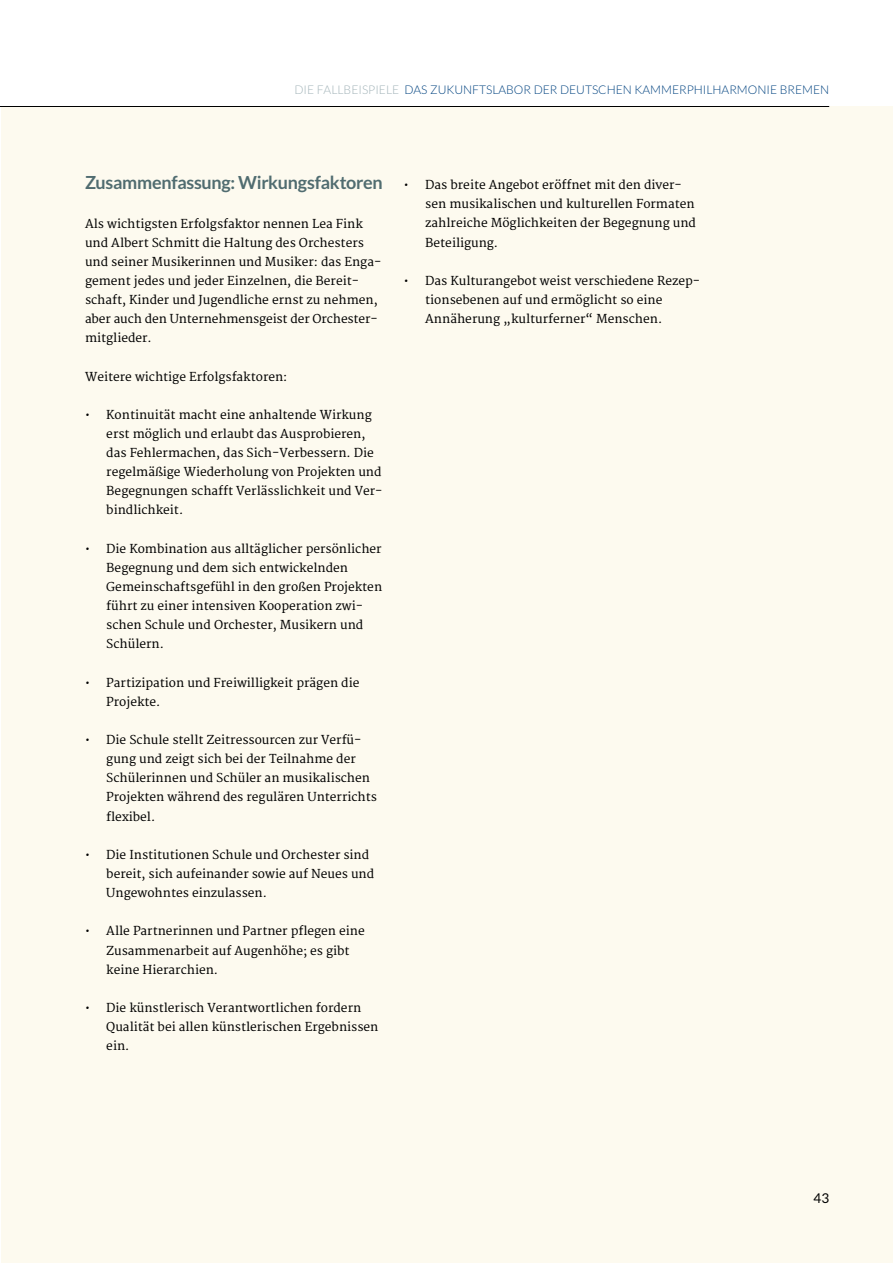
<style>
.page{position:relative;width:893px;height:1263px;background:#fff}
.page>*{position:absolute;margin:0;border:0;box-sizing:border-box;transform-origin:0 0}
.t1{font:700 18px "Lato";letter-spacing:-.015em;color:#506c70}
.t2{font:13.5px "Lato";color:#000}
.t3{font:12px/19.2px "Merriweather";color:#000}
.t4{font:300 12px "Lato";color:#004380}
.t5{font:300 12px "Lato";color:#a3b4b9}
.s1{color:#a3b4b9}
</style>
<div class="page">
<div style="left:1px;top:106px;width:892px;height:1157px;background:#fdfaef"></div>
<hr style="left:0;top:106px;width:829px;height:1px;background:#000">
<p class="t5" style="left:294px;top:83px;width:30px">DI E FALLB</p>
<p class="t5" style="left:351px;top:83px;width:13px">EISPI</p>
<p class="t4" style="left:379px;top:83px;width:452px"><span class="s1">ELE</span> DAS ZUKUNFTSLABOR DER DEUTSCHEN KAMMERPHILHARMONIE BREMEN</p>
<h1 class="t1" style="left:85px;top:172px;width:299px">Zusammenfassung: Wirkungsfaktoren</h1>
<p class="t3" style="left:85px;top:214px;width:298px">Als wichtigsten Erfolgsfaktor nennen Lea Fink und Albert Schmitt die Haltung des Orchesters und seiner Musikerinnen und Musiker: das Enga&shy;gement jedes und jeder Einzelnen, die Bereit&shy;schaft, Kinder und Jugendliche ernst zu nehmen, aber auch den Unternehmensgeist der Orchester&shy;mitglieder.</p>
<p class="t3" style="left:85px;top:367px;width:204px">Weitere wichtige Erfolgsfaktoren:</p>
<p class="t3" style="left:106px;top:405px;width:278px;text-indent:-21px">• Kontinuität macht eine anhaltende Wirkung erst möglich und erlaubt das Ausprobieren, das Fehlermachen, das Sich-Verbessern. Die regelmäßige Wiederholung von Projekten und Begegnungen schafft Verlässlichkeit und Ver&shy;bindlichkeit.</p>
<p class="t3" style="left:106px;top:539px;width:277px;text-indent:-21px">• Die Kombination aus alltäglicher persönlicher Begegnung und dem sich entwickelnden Gemeinschaftsgefühl in den großen Projekten führt zu einer intensiven Kooperation zwi&shy;schen Schule und Orchester, Musikern und Schülern.</p>
<p class="t3" style="left:106px;top:673px;width:255px;text-indent:-21px">• Partizipation und Freiwilligkeit prägen die<br>Projekte.</p>
<p class="t3" style="left:106px;top:731px;width:272px;text-indent:-21px">• Die Schule stellt Zeitressourcen zur Verfü&shy;gung und zeigt sich bei der Teilnahme der Schülerinnen und Schüler an musikalischen Projekten während des regulären Unterrichts flexibel.</p>
<p class="t3" style="left:106px;top:845px;width:269px;text-indent:-21px">• Die Institutionen Schule und Orchester sind bereit, sich aufeinander sowie auf Neues und<br>Ungewohntes einzulassen.</p>
<p class="t3" style="left:106px;top:922px;width:260px;text-indent:-21px">• Alle Partnerinnen und Partner pflegen eine<br>Zusammenarbeit auf Augenhöhe; es gibt keine Hierarchien.</p>
<p class="t3" style="left:106px;top:998px;width:274px;text-indent:-21px">• Die künstlerisch Verantwortlichen fordern<br>Qualität bei allen künstlerischen Ergebnissen ein.</p>
<p class="t3" style="left:425px;top:176px;width:272px;text-indent:-21px">• Das breite Angebot eröffnet mit den diver&shy;sen musikalischen und kulturellen Formaten zahlreiche Möglichkeiten der Begegnung und Beteiligung.</p>
<p class="t3" style="left:425px;top:272px;width:276px;text-indent:-21px">• Das Kulturangebot weist verschiedene Rezep&shy;tionsebenen auf und ermöglicht so eine<br>Annäherung „kulturferner“ Menschen.</p>
<p class="t2" style="left:813px;top:1191px;width:17px">43</p>
</div>
